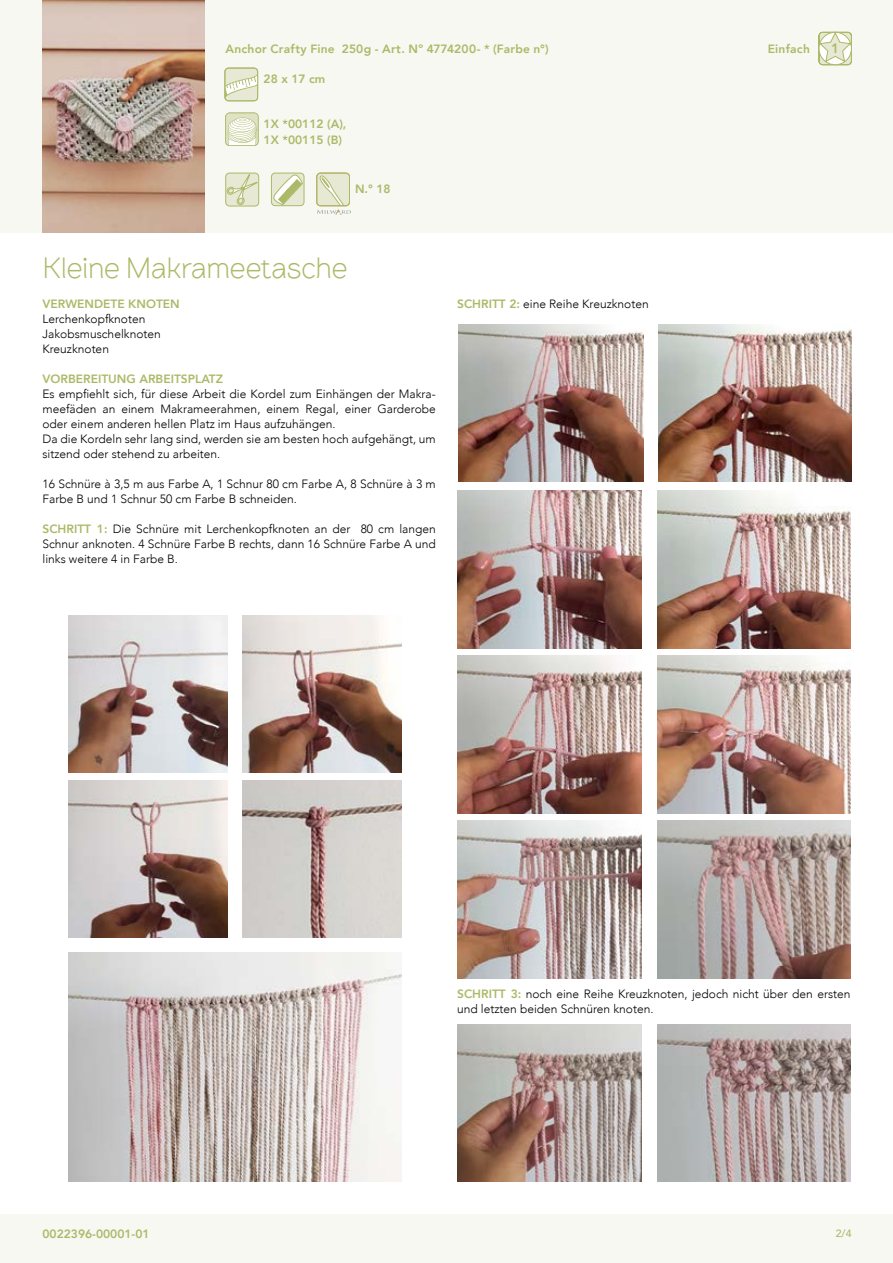
<style>
.page{position:relative;width:893px;height:1263px;background:#fff}
.page>*{position:absolute;margin:0;border:0;box-sizing:border-box;transform-origin:0 0}
.t1{font:300 30px "Brownstone Sans";letter-spacing:-.015em;color:#acb968}
.t2{font:800 13.5px "Avenir";color:#acb968}
.t3{font:300 12px/15px "Avenir";color:#000}
.t4{font:800 12px/16.5px "Avenir";color:#acb968}
.t5{font:800 12px "Avenir";letter-spacing:.02em;color:#acb968}
.t6{font:500 10.5px "Avenir";color:#acb968}
.s1{font-weight:800;color:#acb968}
</style>
<div class="page">
<div style="left:0;top:1214px;width:893px;height:49px;background:#f7f8f1"></div>
<div style="left:0;top:0;width:893px;height:233px;background:#f7f8f1"></div>
<div style="left:225px;top:68px;width:33px;height:33px;background:#e7e9d4;border-radius:4px"></div>
<svg style="left:227px;top:75px;width:29px;height:21px"></svg>
<div style="left:225px;top:68px;width:33px;height:33px;border:1px solid #acb968;border-radius:4px"></div>
<svg style="left:818px;top:31px;width:34px;height:35px"></svg>
<svg style="left:225px;top:113px;width:34px;height:33px"></svg>
<div style="left:271px;top:173px;width:33px;height:33px;border:1px solid #acb968;border-radius:4px"></div>
<svg style="left:273px;top:174px;width:30px;height:31px"></svg>
<div style="left:225px;top:173px;width:34px;height:33px;border:1px solid #acb968;border-radius:4px"></div>
<svg style="left:226px;top:173px;width:32px;height:32px"></svg>
<img style="left:243px;top:615px;width:159px;height:158px">
<img style="left:243px;top:780px;width:159px;height:158px">
<img style="left:658px;top:324px;width:194px;height:158px">
<img style="left:657px;top:491px;width:193px;height:157px">
<img style="left:657px;top:656px;width:193px;height:157px">
<img style="left:657px;top:821px;width:193px;height:157px">
<img style="left:657px;top:1024px;width:193px;height:157px">
<img style="left:68px;top:615px;width:159px;height:158px">
<img style="left:68px;top:780px;width:159px;height:158px">
<img style="left:458px;top:324px;width:185px;height:158px">
<img style="left:457px;top:491px;width:185px;height:157px">
<img style="left:457px;top:656px;width:185px;height:157px">
<img style="left:457px;top:821px;width:185px;height:157px">
<img style="left:457px;top:1024px;width:185px;height:157px">
<img style="left:68px;top:953px;width:334px;height:228px">
<div style="left:316px;top:173px;width:34px;height:33px;border:1px solid #acb968;border-radius:4px"></div>
<img style="left:43px;top:0;width:161px;height:233px">
<svg style="left:317px;top:175px;width:34px;height:40px"></svg>
<p class="t5" style="left:225px;top:39px;width:325px">Anchor Crafty Fine 250g - Art. Nº 4774200- * (Farbe n°)</p>
<p class="t4" style="left:264px;top:71px;width:63px">28 x 17 cm</p>
<p class="t4" style="left:264px;top:115px;width:84px">1X *00112 (A),<br>1X *00115 (B)</p>
<p class="t4" style="left:355px;top:180px;width:37px">N.° 18</p>
<h1 class="t1" style="left:43px;top:250px;width:307px">Kleine Makrameetasche</h1>
<p class="t4" style="left:43px;top:295px;width:139px">VERWENDETE KNOTEN</p>
<p class="t3" style="left:43px;top:311px;width:120px">Lerchenkopfknoten<br>Jakobsmuschelknoten<br>Kreuzknoten</p>
<p class="t4" style="left:43px;top:370px;width:182px">VORBEREITUNG ARBEITSPLATZ</p>
<p class="t3" style="left:43px;top:386px;width:395px">Es empfiehlt sich, für diese Arbeit die Kordel zum Einhängen der Makra&shy;meefäden an einem Makrameerahmen, einem Regal, einer Garderobe oder einem anderen hellen Platz im Haus aufzuhängen.<br>Da die Kordeln sehr lang sind, werden sie am besten hoch aufgehängt, um sitzend oder stehend zu arbeiten.</p>
<p class="t3" style="left:43px;top:476px;width:395px">16 Schnüre à 3,5 m aus Farbe A, 1 Schnur 80 cm Farbe A, 8 Schnüre à 3 m<br>Farbe B und 1 Schnur 50 cm Farbe B schneiden.</p>
<p class="t3" style="left:43px;top:521px;width:395px;text-align:justify"><span class="s1">SCHRITT 1:</span> Die Schnüre mit Lerchenkopfknoten an der 80 cm langen Schnur anknoten. 4 Schnüre Farbe B rechts, dann 16 Schnüre Farbe A und links weitere 4 in Farbe B.</p>
<p class="t3" style="left:457px;top:296px;width:193px"><span class="s1">SCHRITT 2:</span> eine Reihe Kreuzknoten</p>
<p class="t5" style="left:768px;top:39px;width:44px">Einfach</p>
<p class="t2" style="left:831px;top:38px;width:9px">1</p>
<p class="t4" style="left:43px;top:1225px;width:109px">0022396-00001-01</p>
<p class="t3" style="left:457px;top:986px;width:395px"><span class="s1">SCHRITT 3:</span> noch eine Reihe Kreuzknoten, jedoch nicht über den ersten und letzten beiden Schnüren knoten.</p>
<p class="t6" style="left:836px;top:1225px;width:17px">2/4</p>
</div>
